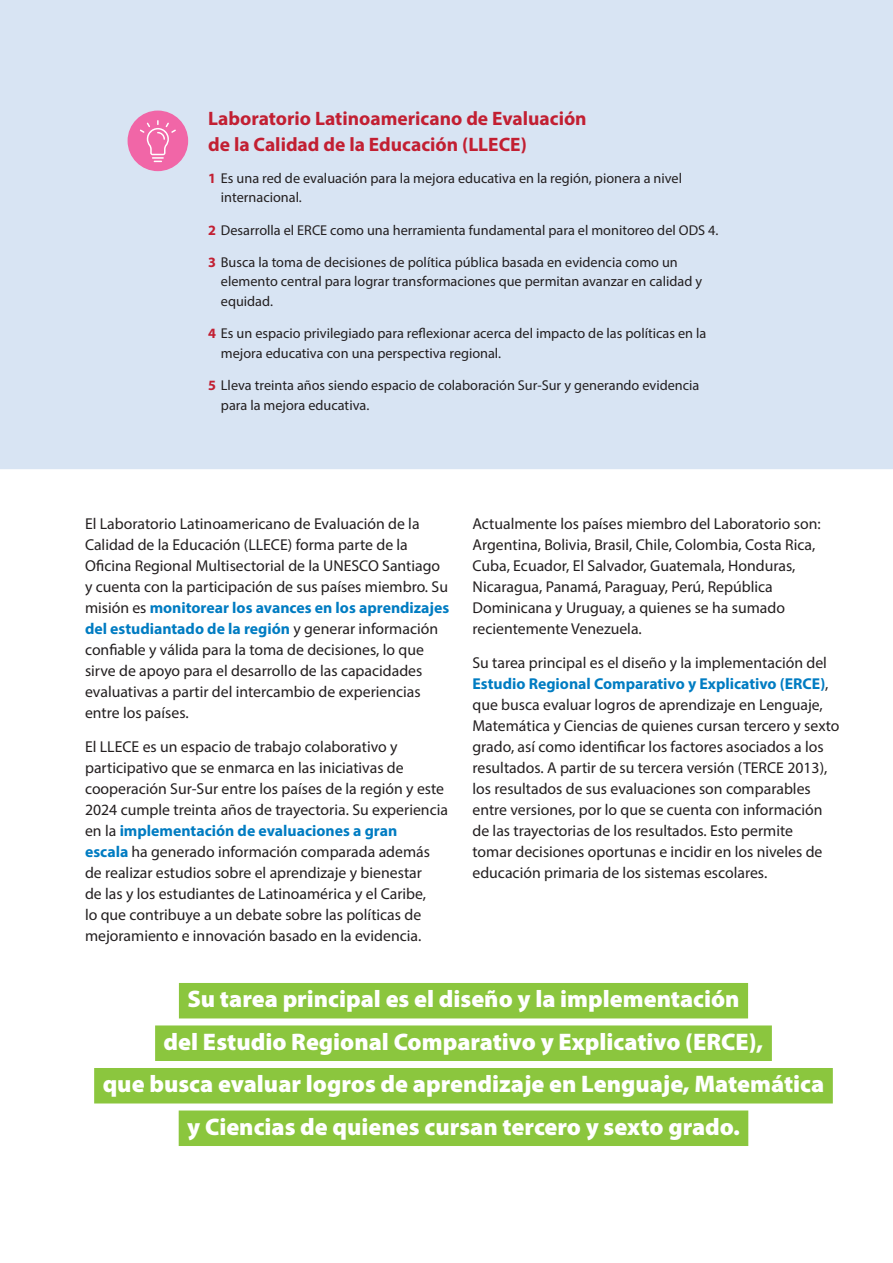
<style>
.page{position:relative;width:893px;height:1263px;background:#fff}
.page>*{position:absolute;margin:0;border:0;box-sizing:border-box;transform-origin:0 0}
.Small_Quote_Last_Line{font:900 24px "Myriad Pro";color:#fff}
.uns-subtitle1{font:700 19.5px/25.5px "Myriad Pro";color:#c21f32}
.uns-body-columns{font:15.75px/21px "Myriad Pro";color:#231f20}
.t1{font:14.25px/19.5px "Myriad Pro";color:#231f20}
.s1{font-weight:700;color:#c21f32}
.s2{font-weight:700;color:#007cc2}
</style>
<div class="page">
<div style="left:0;top:0;width:893px;height:469px;background:#d8e4f3"></div>
<div style="left:179px;top:983px;width:569px;height:35px;background:#8bc63e"></div>
<div style="left:155px;top:1025px;width:617px;height:36px;background:#8bc63e"></div>
<div style="left:94px;top:1068px;width:739px;height:35px;background:#8bc63e"></div>
<div style="left:179px;top:1110px;width:569px;height:36px;background:#8bc63e"></div>
<div style="left:128px;top:111px;width:59px;height:59px;background:#f166a7;border-radius:50%"></div>
<div style="left:128px;top:111px;width:60px;height:60px;border:2px solid #f166a7;border-radius:50%"></div>
<svg style="left:140px;top:120px;width:36px;height:42px"></svg>
<p class="uns-subtitle1" style="left:208px;top:105px;width:380px">Laboratorio Latinoamericano de Evaluación de la Calidad de la Educación (LLECE)</p>
<p class="t1" style="left:221px;top:168px;width:463px;text-indent:-13px"><span class="s1">1</span> Es una red de evaluación para la mejora educativa en la región, pionera a nivel internacional.</p>
<p class="t1" style="left:208px;top:220px;width:512px"><span class="s1">2</span> Desarrolla el ERCE como una herramienta fundamental para el monitoreo del ODS 4.</p>
<p class="t1" style="left:221px;top:252px;width:483px;text-indent:-13px"><span class="s1">3</span> Busca la toma de decisiones de política pública basada en evidencia como un elemento central para lograr transformaciones que permitan avanzar en calidad y equidad.</p>
<p class="t1" style="left:221px;top:323px;width:487px;text-indent:-13px"><span class="s1">4</span> Es un espacio privilegiado para reflexionar acerca del impacto de las políticas en la mejora educativa con una perspectiva regional.</p>
<p class="t1" style="left:221px;top:375px;width:480px;text-indent:-13px"><span class="s1">5</span> Lleva treinta años siendo espacio de colaboración Sur-Sur y generando evidencia para la mejora educativa.</p>
<p class="uns-body-columns" style="left:85px;top:513px;width:366px">El Laboratorio Latinoamericano de Evaluación de la Calidad de la Educación (LLECE) forma parte de la Oficina Regional Multisectorial de la UNESCO Santiago y cuenta con la participación de sus países miembro. Su misión es <span class="s2">monitorear los avances en los aprendizajes del estudiantado de la región</span> y generar información confiable y válida para la toma de decisiones, lo que sirve de apoyo para el desarrollo de las capacidades evaluativas a partir del intercambio de experiencias entre los países.</p>
<p class="uns-body-columns" style="left:85px;top:736px;width:364px">El LLECE es un espacio de trabajo colaborativo y participativo que se enmarca en las iniciativas de cooperación Sur-Sur entre los países de la región y este 2024 cumple treinta años de trayectoria. Su experiencia en la <span class="s2">implementación de evaluaciones a gran<br>escala</span> ha generado información comparada además de realizar estudios sobre el aprendizaje y bienestar<br>de las y los estudiantes de Latinoamérica y el Caribe,<br>lo que contribuye a un debate sobre las políticas de mejoramiento e innovación basado en la evidencia.</p>
<p class="uns-body-columns" style="left:472px;top:513px;width:350px">Actualmente los países miembro del Laboratorio son:<br>Argentina, Bolivia, Brasil, Chile, Colombia, Costa Rica, Cuba, Ecuador, El Salvador, Guatemala, Honduras, Nicaragua, Panamá, Paraguay, Perú, República Dominicana y Uruguay, a quienes se ha sumado recientemente Venezuela.</p>
<p class="uns-body-columns" style="left:472px;top:652px;width:369px">Su tarea principal es el diseño y la implementación del <span class="s2">Estudio Regional Comparativo y Explicativo (ERCE)</span>, que busca evaluar logros de aprendizaje en Lenguaje, Matemática y Ciencias de quienes cursan tercero y sexto grado, así como identificar los factores asociados a los resultados. A partir de su tercera versión (TERCE 2013), los resultados de sus evaluaciones son comparables entre versiones, por lo que se cuenta con información de las trayectorias de los resultados. Esto permite<br>tomar decisiones oportunas e incidir en los niveles de educación primaria de los sistemas escolares.</p>
<p class="Small_Quote_Last_Line" style="left:187px;top:983px;width:554px">Su tarea principal es el diseño y la implementación</p>
<p class="Small_Quote_Last_Line" style="left:164px;top:1025px;width:601px">del Estudio Regional Comparativo y Explicativo (ERCE),</p>
<p class="Small_Quote_Last_Line" style="left:103px;top:1068px;width:723px">que busca evaluar logros de aprendizaje en Lenguaje, Matemática</p>
<p class="Small_Quote_Last_Line" style="left:187px;top:1110px;width:554px">y Ciencias de quienes cursan tercero y sexto grado.</p>
</div>
